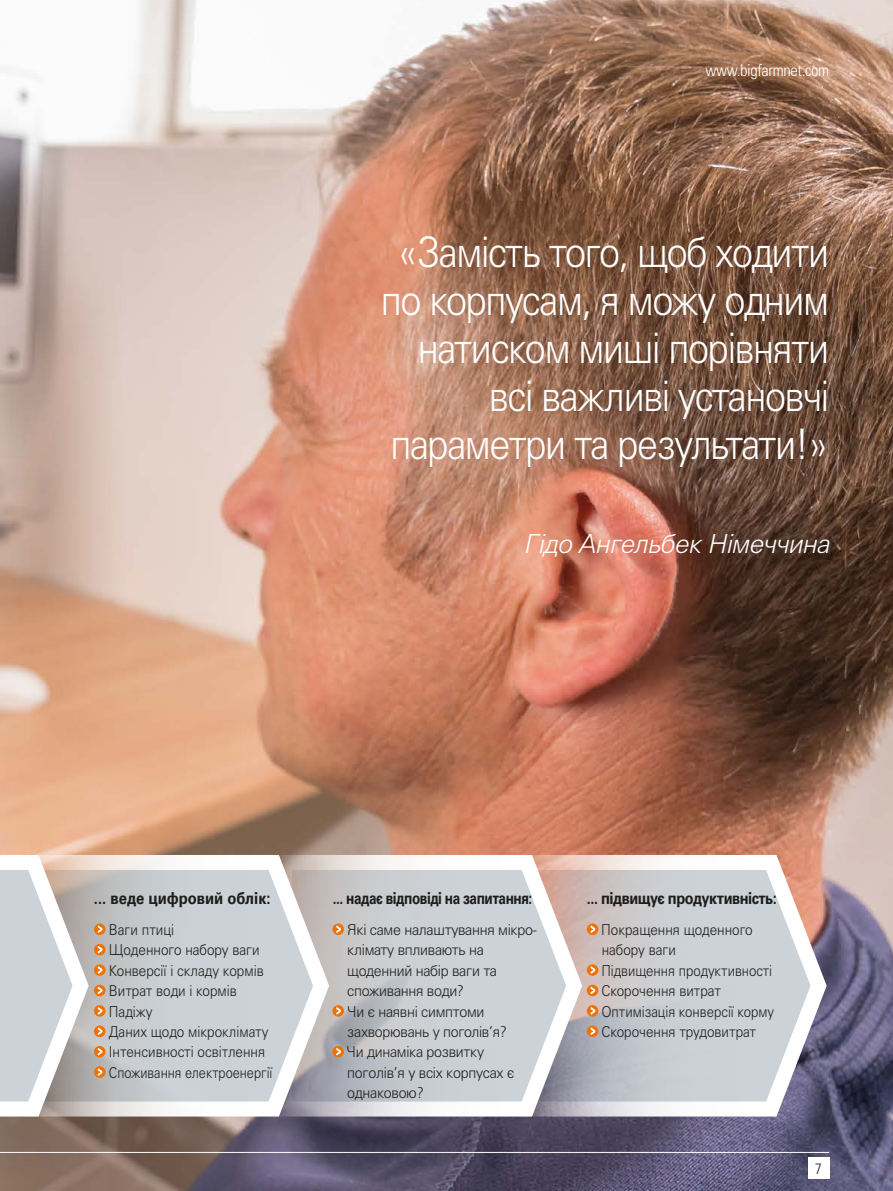
<style>
.page{position:relative;width:893px;height:1191px;background:#fff}
.page>*{position:absolute;margin:0;border:0;box-sizing:border-box;transform-origin:0 0}
.t1{font:300 42px/48px "Univers Cyr";letter-spacing:-.035em;color:#fff;text-align:right;scale:.9 1}
.t2{font:italic 300 26.25px "Univers Cyr";letter-spacing:-.02em;color:#fff}
.t3{font:700 16.5px "Univers Cyr";letter-spacing:-.03em;color:#1d1d1b;scale:.82 1}
.t4{font:700 16.5px "Univers Cyr";letter-spacing:-.03em;color:#1d1d1b;scale:.88 1}
.t5{font:700 16.5px "Univers Cyr";color:#1d1d1b;scale:.9 1}
.t6{font:300 condensed 16.5px "Univers LT Std";letter-spacing:-.02em;color:#fff}
.t7{font:300 15px/20.4px "Univers Cyr";color:#1d1d1b;scale:.9 1}
.t8{font:300 15px/20.4px "Univers Cyr";letter-spacing:-.02em;color:#1d1d1b;scale:.95 1}
.t9{font:15px "Univers LTCYR 47 Light Cond";color:#1d1d1b}
</style>
<div class="page">
<img style="left:55px;top:0;width:838px;height:1191px">
<svg style="left:0;top:67px;width:55px;height:1124px;background:#c2a696"></svg>
<hr style="left:0;top:1152px;width:829px;height:1px;background:#fff">
<svg style="left:593px;top:843px;width:244px;height:281px;background:#c4c0c4"></svg>
<svg style="left:340px;top:843px;width:253px;height:281px;background:#cac7ca"></svg>
<svg style="left:103px;top:843px;width:237px;height:281px;background:#c9c9cb"></svg>
<svg style="left:94px;top:923px;width:12px;height:12px"></svg>
<svg style="left:94px;top:944px;width:12px;height:11px"></svg>
<svg style="left:94px;top:964px;width:12px;height:11px"></svg>
<svg style="left:94px;top:984px;width:12px;height:12px"></svg>
<svg style="left:94px;top:1005px;width:12px;height:11px"></svg>
<svg style="left:94px;top:1025px;width:12px;height:12px"></svg>
<svg style="left:94px;top:1046px;width:12px;height:11px"></svg>
<svg style="left:94px;top:1066px;width:12px;height:11px"></svg>
<svg style="left:332px;top:923px;width:12px;height:12px"></svg>
<svg style="left:336px;top:925px;width:5px;height:8px"></svg>
<div style="left:332px;top:1005px;width:12px;height:11px;background:#ee7203;border-radius:50%"></div>
<svg style="left:336px;top:1007px;width:5px;height:7px"></svg>
<svg style="left:332px;top:1046px;width:12px;height:11px"></svg>
<svg style="left:336px;top:1048px;width:5px;height:7px"></svg>
<svg style="left:587px;top:923px;width:11px;height:12px"></svg>
<svg style="left:591px;top:925px;width:4px;height:8px"></svg>
<svg style="left:587px;top:964px;width:11px;height:11px"></svg>
<svg style="left:591px;top:966px;width:4px;height:7px"></svg>
<svg style="left:587px;top:984px;width:11px;height:12px"></svg>
<svg style="left:591px;top:986px;width:4px;height:8px"></svg>
<svg style="left:587px;top:1005px;width:11px;height:11px"></svg>
<svg style="left:591px;top:1007px;width:4px;height:7px"></svg>
<svg style="left:587px;top:1025px;width:11px;height:12px"></svg>
<svg style="left:591px;top:1027px;width:4px;height:8px"></svg>
<svg style="left:0;top:843px;width:103px;height:281px"></svg>
<div style="left:808px;top:1157px;width:21px;height:21px;background:#fff"></div>
<p class="t6" style="left:705px;top:60px;width:125px">www.bigfarmnet.com</p>
<h1 class="t1" style="left:381px;top:228px;width:500px">«Замість того, щоб ходити по корпусам, я можу одним натиском миші порівняти всі важливі установчі параметри та результати!»</h1>
<h2 class="t2" style="left:524px;top:528px;width:307px">Гідо Ангельбек Німеччина</h2>
<p class="t5" style="left:94px;top:888px;width:198px">... веде цифровий облік:</p>
<p class="t3" style="left:333px;top:888px;width:245px">... надає відповіді на запитання:</p>
<p class="t4" style="left:587px;top:888px;width:217px">... підвищує продуктивність:</p>
<p class="t8" style="left:347px;top:919px;width:198px">Які саме налаштування мікро клімату впливають на щоденний набір ваги та споживання води?<br>Чи є наявні симптоми захворювань у поголів’я?<br>Чи динаміка розвитку поголів’я у всіх корпусах є однаковою?</p>
<p class="t7" style="left:601px;top:919px;width:194px">Покращення щоденного набору ваги<br>Підвищення продуктивності<br>Скорочення витрат<br>Оптимізація конверсії корму<br>Скорочення трудовитрат</p>
<p class="t7" style="left:109px;top:919px;width:183px">Ваги птиці<br>Щоденного набору ваги<br>Конверсії і складу кормів<br>Витрат води і кормів<br>Падіжу<br>Даних щодо мікроклімату<br>Інтенсивності освітлення<br>Споживання електроенергії</p>
<p class="t9" style="left:815px;top:1158px;width:8px">7</p>
</div>
